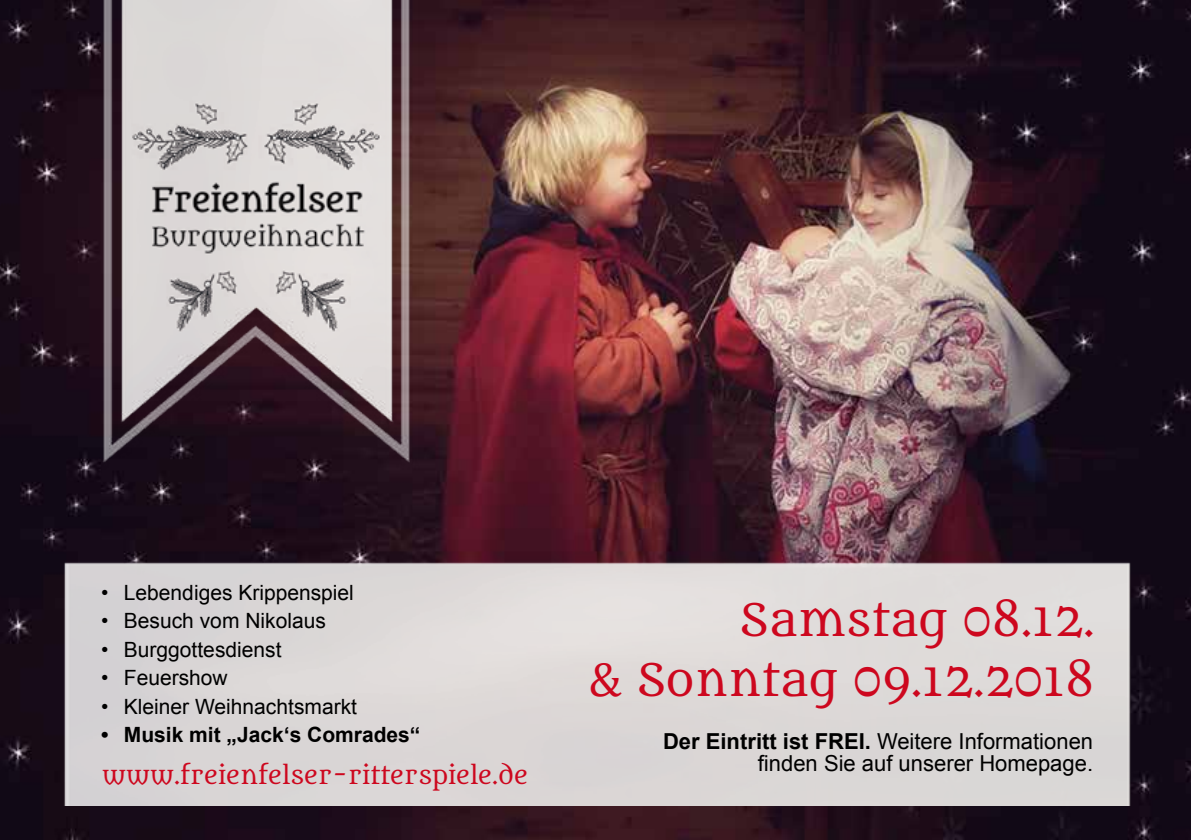
<style>
.page{position:relative;width:1191px;height:840px;background:#fff}
.page>*{position:absolute;margin:0;border:0;box-sizing:border-box;transform-origin:0 0}
.t1{font:44px/60px "Metamorphous";color:#cd071e;text-align:right}
.t2{font:24px "Metamorphous";color:#cd071e}
.t3{font:22px/22px "Arial";color:#000;text-align:right}
.t4{font:21px "Arial";color:#000}
.t5{font:700 21px "Arial";color:#000}
.s1{font-weight:700}
.s2{font-family:"Cambria";font-size:48px}
</style>
<div class="page">
<img style="left:0;top:0;width:1191px;height:839px">
<img style="left:86px;top:0;width:341px;height:493px">
<img style="left:50px;top:556px;width:1091px;height:249px">
<p class="t4" style="left:101px;top:578px;width:254px">• Lebendiges Krippenspiel</p>
<p class="t4" style="left:101px;top:606px;width:226px">• Besuch vom Nikolaus</p>
<p class="t4" style="left:101px;top:635px;width:182px">• Burggottesdienst</p>
<p class="t4" style="left:101px;top:663px;width:128px">• Feuershow</p>
<p class="t4" style="left:101px;top:692px;width:257px">• Kleiner Weihnachtsmarkt</p>
<p class="t5" style="left:101px;top:720px;width:321px">• Musik mit „Jack‘s Comrades“</p>
<p class="t3" style="left:663px;top:730px;width:431px"><span class="s1">Der Eintritt ist FREI.</span> Weitere Informationen finden Sie auf unserer Homepage.</p>
<h1 class="t1" style="left:588px;top:590px;width:507px">Samstag 08.12.<br><span class="s2">&amp;</span> Sonntag 09.12.2018</h1>
<p class="t2" style="left:102px;top:760px;width:427px">www.freienfelser-ritterspiele.de</p>
</div>
